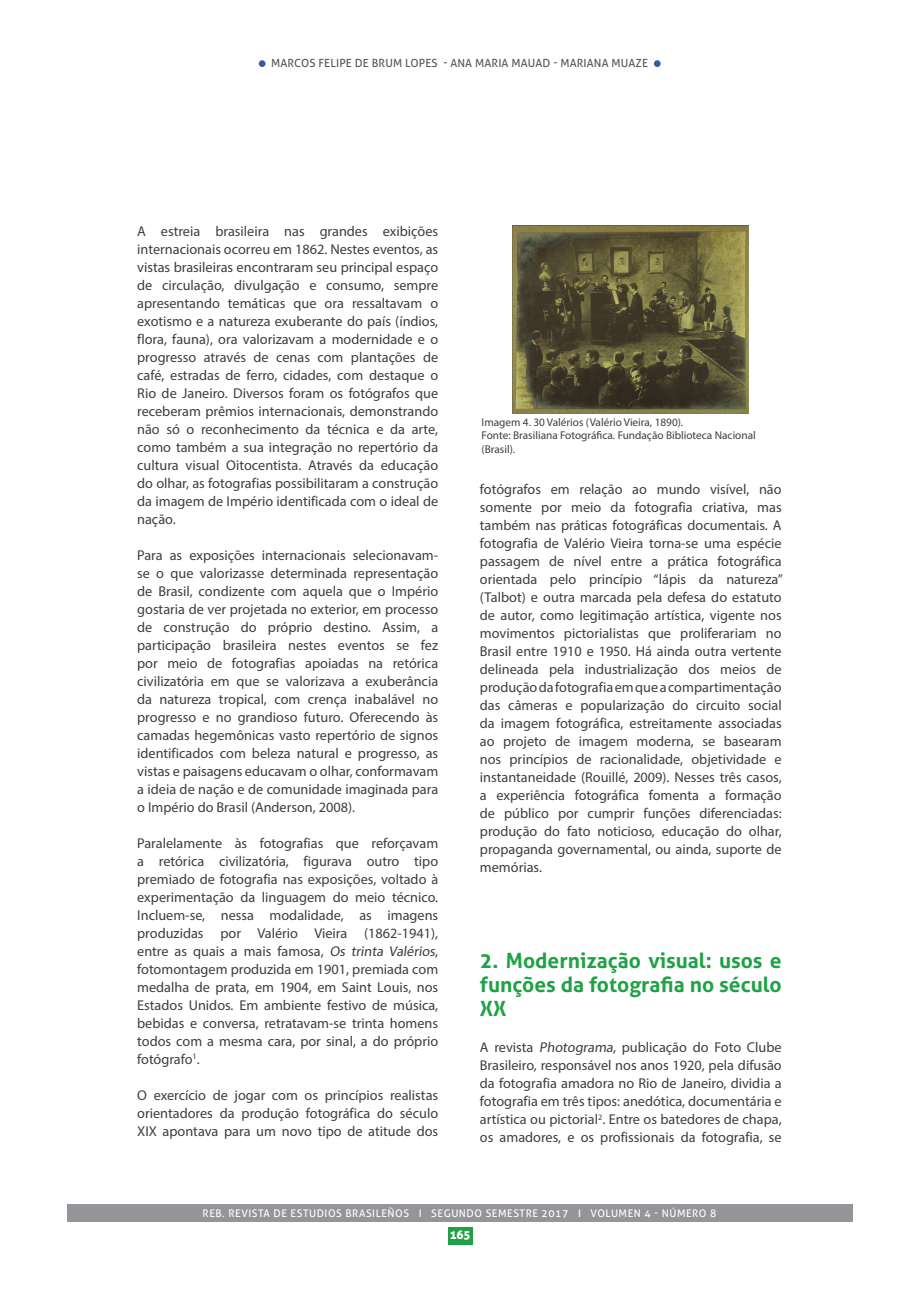
<style>
.page{position:relative;width:919px;height:1289px;background:#fff}
.page>*{position:absolute;margin:0;border:0;box-sizing:border-box;transform-origin:0 0}
.t1{font:700 21px/24px "Aller";color:#1fa245;text-align:justify}
.t2{font:14.25px/18px "Myriad Pro";color:#3e3e3f;text-align:justify}
.t3{font:12px "Aller Display";color:#fff}
.t4{font:11.25px "Myriad Pro";color:#3e3e3f}
.t5{font:11.25px "Aller";letter-spacing:.01em;color:#57585a}
.t6{font:10.5px "Aller";letter-spacing:.05em;color:#fff}
</style>
<div class="page">
<div style="left:67px;top:1203px;width:785px;height:18px;background:#939598"></div>
<div style="left:448px;top:1226px;width:24px;height:18px;background:#1fa245"></div>
<div style="left:259px;top:60px;width:6px;height:7px;background:#375ba9;border-radius:50%"></div>
<div style="left:653px;top:60px;width:7px;height:7px;background:#375ba9;border-radius:50%"></div>
<img style="left:512px;top:226px;width:236px;height:187px">
<p class="t5" style="left:271px;top:56px;width:378px">MARCOS FELIPE DE BRUM LOPES - ANA MARIA MAUAD - MARIANA MUAZE</p>
<p class="t2" style="left:137px;top:222px;width:302px">A estreia brasileira nas grandes exibições internacionais ocorreu em 1862. Nestes eventos, as vistas brasileiras encontraram seu principal espaço de circulação, divulgação e consumo, sempre apresentando temáticas que ora ressaltavam o exotismo e a natureza exuberante do país (índios, flora, fauna), ora valorizavam a modernidade e o progresso através de cenas com plantações de café, estradas de ferro, cidades, com destaque o Rio de Janeiro. Diversos foram os fotógrafos que receberam prêmios internacionais, demonstrando não só o reconhecimento da técnica e da arte, como também a sua integração no repertório da cultura visual Oitocentista. Através da educação do olhar, as fotografias possibilitaram a construção da imagem de Império identificada com o ideal de nação.</p>
<p class="t2" style="left:137px;top:546px;width:302px">Para as exposições internacionais selecionavam&shy;se o que valorizasse determinada representação de Brasil, condizente com aquela que o Império gostaria de ver projetada no exterior, em processo de construção do próprio destino. Assim, a participação brasileira nestes eventos se fez por meio de fotografias apoiadas na retórica civilizatória em que se valorizava a exuberância da natureza tropical, com crença inabalável no progresso e no grandioso futuro. Oferecendo às camadas hegemônicas vasto repertório de signos identificados com beleza natural e progresso, as vistas e paisagens educavam o olhar, conformavam a ideia de nação e de comunidade imaginada para o Império do Brasil (Anderson, 2008).</p>
<p class="t2" style="left:137px;top:834px;width:302px">Paralelamente às fotografias que reforçavam a retórica civilizatória, figurava outro tipo premiado de fotografia nas exposições, voltado à experimentação da linguagem do meio técnico.<br>Incluem-se, nessa modalidade, as imagens produzidas por Valério Vieira (1862-1941), entre as quais a mais famosa, Os trinta Valérios, fotomontagem produzida em 1901, premiada com medalha de prata, em 1904, em Saint Louis, nos Estados Unidos. Em ambiente festivo de música, bebidas e conversa, retratavam-se trinta homens todos com a mesma cara, por sinal, a do próprio fotógrafo<sup>1</sup>.</p>
<p class="t2" style="left:137px;top:1086px;width:302px">O exercício de jogar com os princípios realistas orientadores da produção fotográfica do século XIX apontava para um novo tipo de atitude dos</p>
<p class="t4" style="left:481px;top:415px;width:203px">Imagem 4. 30 Valérios (Valério Vieira, 1890).</p>
<p class="t4" style="left:481px;top:428px;width:276px">Fonte: Brasiliana Fotográfica. Fundação Biblioteca Nacional</p>
<p class="t4" style="left:481px;top:442px;width:35px">(Brasil).</p>
<p class="t2" style="left:480px;top:480px;width:304px">fotógrafos em relação ao mundo visível, não somente por meio da fotografia criativa, mas também nas práticas fotográficas documentais. A fotografia de Valério Vieira torna-se uma espécie passagem de nível entre a prática fotográfica orientada pelo princípio “lápis da natureza” (Talbot) e outra marcada pela defesa do estatuto de autor, como legitimação artística, vigente nos movimentos pictorialistas que proliferariam no Brasil entre 1910 e 1950. Há ainda outra vertente delineada pela industrialização dos meios de produção da fotografia em que a compartimentação das câmeras e popularização do circuito social da imagem fotográfica, estreitamente associadas ao projeto de imagem moderna, se basearam nos princípios de racionalidade, objetividade e instantaneidade (Rouillé, 2009). Nesses três casos, a experiência fotográfica fomenta a formação de público por cumprir funções diferenciadas: produção do fato noticioso, educação do olhar, propaganda governamental, ou ainda, suporte de memórias.</p>
<p class="t1" style="left:480px;top:948px;width:303px">2. Modernização visual: usos e funções da fotografia no século XX</p>
<p class="t2" style="left:480px;top:1038px;width:303px">A revista Photograma, publicação do Foto Clube Brasileiro, responsável nos anos 1920, pela difusão da fotografia amadora no Rio de Janeiro, dividia a fotografia em três tipos: anedótica, documentária e artística ou pictorial<sup>2</sup>. Entre os batedores de chapa, os amadores, e os profissionais da fotografia, se</p>
<p class="t6" style="left:202px;top:1206px;width:515px">REB. REVISTA DE ESTUDIOS BRASILEÑOS I SEGUNDO SEMESTRE 2017 I VOLUMEN 4 - NÚMERO 8</p>
<p class="t3" style="left:450px;top:1227px;width:21px">165</p>
</div>
